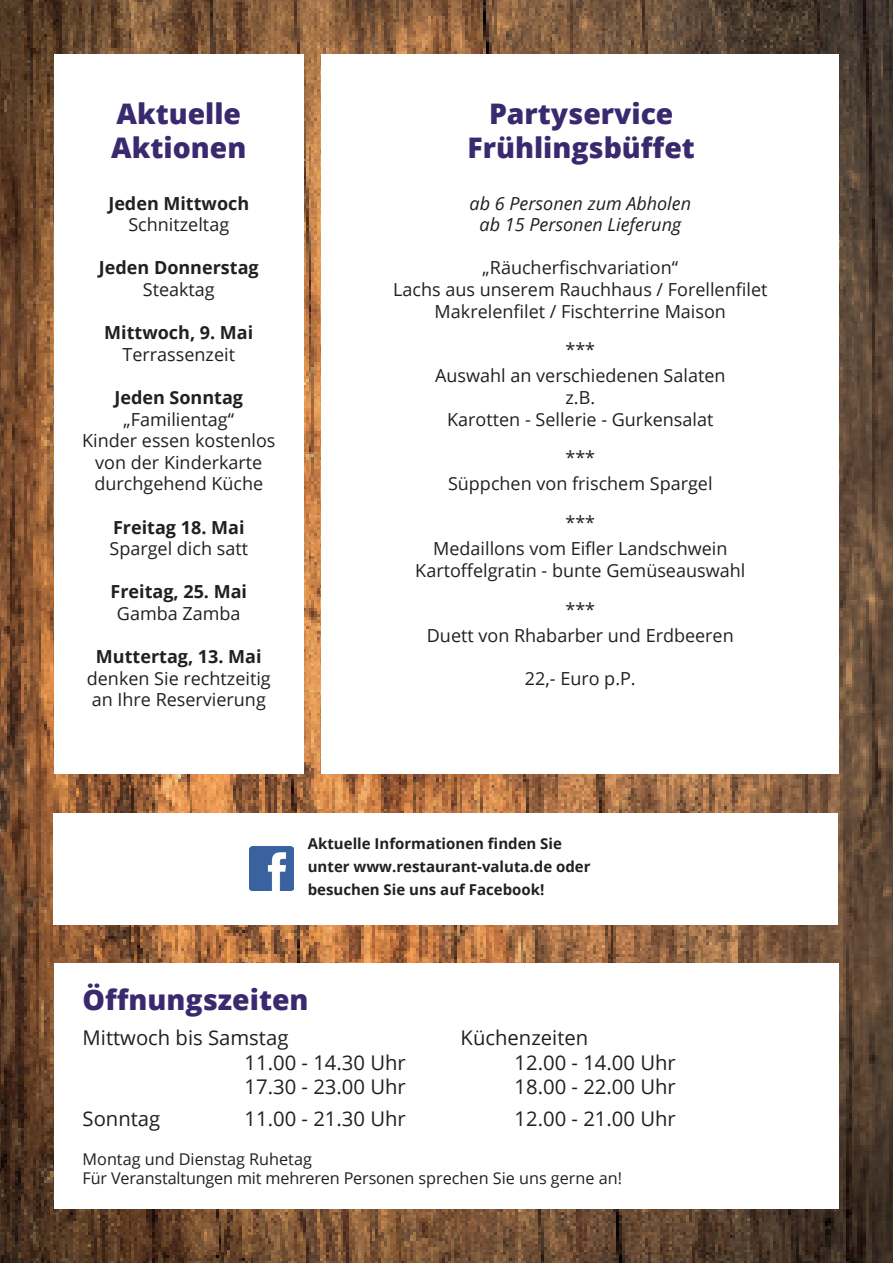
<style>
.page{position:relative;width:893px;height:1263px;background:#fff}
.page>*{position:absolute;margin:0;border:0;box-sizing:border-box;transform-origin:0 0}
.t1{font:800 28.35px/34px "Open Sans";color:#392a6f;text-align:center}
.t2{font:20.25px "Open Sans";color:#231f20}
.t3{font:18px/21.6px "Open Sans";color:#231f20;text-align:center}
.t4{font:700 18px "Open Sans";color:#231f20}
.t5{font:italic 18px/21.6px "Open Sans";color:#231f20;text-align:center}
.t6{font:16.2px/19.5px "Open Sans";color:#231f20}
.t7{font:700 15px/23.2px "Open Sans";color:#231f20}
</style>
<div class="page">
<img style="left:0;top:0;width:893px;height:1263px">
<div style="left:54px;top:963px;width:785px;height:246px;background:#fff"></div>
<div style="left:53px;top:813px;width:785px;height:111px;background:#fff"></div>
<img style="left:249px;top:846px;width:45px;height:45px">
<div style="left:322px;top:54px;width:517px;height:720px;background:#fff"></div>
<div style="left:54px;top:54px;width:250px;height:720px;background:#fff"></div>
<h1 class="t1" style="left:111px;top:95px;width:137px;text-align:left">Aktuelle<br>Aktionen</h1>
<p class="t4" style="left:108px;top:190px;width:142px">Jeden Mittwoch</p>
<p class="t3" style="left:128px;top:213px;width:102px">Schnitzeltag</p>
<p class="t4" style="left:99px;top:255px;width:161px">Jeden Donnerstag</p>
<p class="t3" style="left:143px;top:278px;width:74px">Steaktag</p>
<p class="t4" style="left:104px;top:320px;width:151px">Mittwoch, 9. Mai</p>
<p class="t3" style="left:123px;top:343px;width:114px">Terrassenzeit</p>
<p class="t4" style="left:114px;top:385px;width:130px">Jeden Sonntag</p>
<p class="t3" style="left:82px;top:408px;width:195px">„Familientag“<br>Kinder essen kostenlos von der Kinderkarte durchgehend Küche</p>
<p class="t4" style="left:113px;top:514px;width:133px">Freitag 18. Mai</p>
<p class="t3" style="left:109px;top:537px;width:140px">Spargel dich satt</p>
<p class="t4" style="left:110px;top:579px;width:138px">Freitag, 25. Mai</p>
<p class="t3" style="left:117px;top:602px;width:125px">Gamba Zamba</p>
<p class="t4" style="left:96px;top:644px;width:167px">Muttertag, 13. Mai</p>
<p class="t3" style="left:87px;top:667px;width:185px;text-align:left">denken Sie rechtzeitig an Ihre Reservierung</p>
<h1 class="t1" style="left:467px;top:95px;width:229px">Partyservice<br>Frühlingsbüffet</h1>
<p class="t5" style="left:469px;top:192px;width:223px">ab 6 Personen zum Abholen ab 15 Personen Lieferung</p>
<p class="t3" style="left:393px;top:257px;width:376px">„Räucherfischvariation“<br>Lachs aus unserem Rauchhaus / Forellenfilet<br>Makrelenfilet / Fischterrine Maison</p>
<p class="t3" style="left:435px;top:336px;width:292px;line-height:26.1px">***<br>Auswahl an verschiedenen Salaten</p>
<p class="t3" style="left:447px;top:386px;width:268px">z.B.<br>Karotten - Sellerie - Gurkensalat</p>
<p class="t3" style="left:448px;top:444px;width:266px;line-height:26.1px">***<br>Süppchen von frischem Spargel</p>
<p class="t3" style="left:433px;top:509px;width:296px;line-height:26.1px">***<br>Medaillons vom Eifler Landschwein</p>
<p class="t3" style="left:415px;top:550px;width:332px;line-height:38.7px">Kartoffelgratin - bunte Gemüseauswahl ***</p>
<p class="t3" style="left:427px;top:624px;width:308px">Duett von Rhabarber und Erdbeeren</p>
<p class="t3" style="left:525px;top:667px;width:112px">22,- Euro p.P.</p>
<p class="t7" style="left:308px;top:831px;width:284px">Aktuelle Informationen finden Sie unter www.restaurant-valuta.de oder besuchen Sie uns auf Facebook!</p>
<h1 class="t1" style="left:83px;top:981px;width:227px">Öffnungszeiten</h1>
<p class="t2" style="left:83px;top:1024px;width:207px">Mittwoch bis Samstag</p>
<p class="t2" style="left:461px;top:1024px;width:129px">Küchenzeiten</p>
<p class="t2" style="left:245px;top:1048px;width:163px">11.00 - 14.30 Uhr</p>
<p class="t2" style="left:515px;top:1048px;width:163px">12.00 - 14.00 Uhr</p>
<p class="t2" style="left:245px;top:1073px;width:163px">17.30 - 23.00 Uhr</p>
<p class="t2" style="left:515px;top:1073px;width:163px">18.00 - 22.00 Uhr</p>
<p class="t2" style="left:83px;top:1105px;width:79px">Sonntag</p>
<p class="t2" style="left:245px;top:1105px;width:163px">11.00 - 21.30 Uhr</p>
<p class="t2" style="left:515px;top:1105px;width:163px">12.00 - 21.00 Uhr</p>
<p class="t6" style="left:83px;top:1149px;width:541px">Montag und Dienstag Ruhetag<br>Für Veranstaltungen mit mehreren Personen sprechen Sie uns gerne an!</p>
</div>
